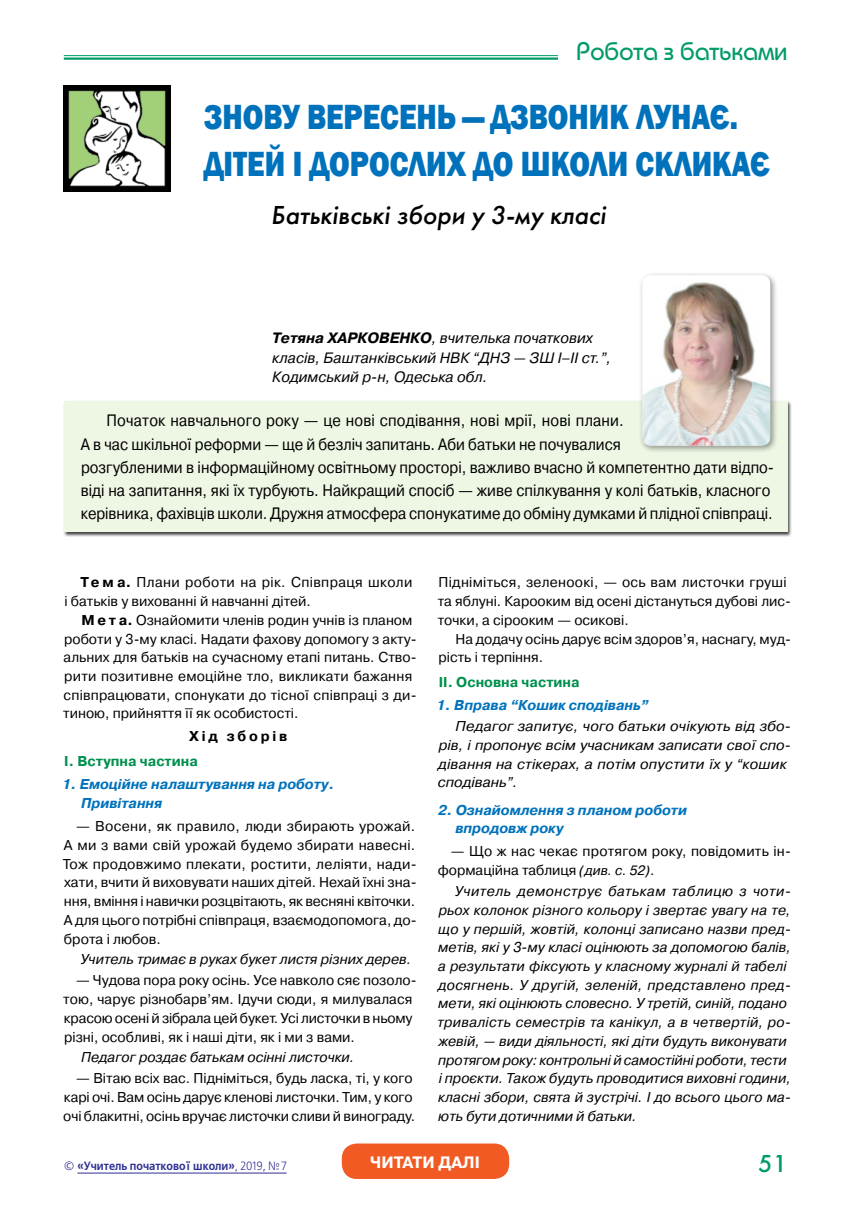
<style>
.page{position:relative;width:851px;height:1212px;background:#fff}
.page>*{position:absolute;margin:0;border:0;box-sizing:border-box;transform-origin:0 0}
.Заголовок{font:800 36px "Franklin Gothic";color:#0072bc;scale:.83 1}
.Подзаголовок_статьи{font:italic 27px "Futura Medium C";color:#000}
.Рубрика{font:500 25.5px "Bauhaus C";color:#009b69}
.t1{font:25.5px "Futura Medium C";color:#009b69}
.Врез{font:16.5px/23.1px "Pragmatica C";color:#000;scale:.9 1}
.t2{font:700 16.5px "Pragmatica C";color:#fff}
.Автор{font:italic 15px/19.5px "Pragmatica C";color:#000}
.Текст{font:14.25px/18.8px "Pragmatica C";color:#000}
.Курсив_2{font:italic 14.25px/18.8px "Pragmatica C";letter-spacing:.005em;color:#000}
.Пункти{font:italic 700 14.25px/18.8px "Pragmatica C";color:#0072bc}
.Частина_уроку{font:700 14.25px "Pragmatica C";color:#00904d}
.Текст-2{font:700 14.25px "Pragmatica C";letter-spacing:.2em;color:#000}
.t3{font:700 12px "Free Set C";color:#2e3092;scale:.9 1}
.s1{font-weight:700}
.s2{font-style:italic;font-size:13.5px}
.s3{font-weight:400}
</style>
<div class="page">
<hr style="left:64px;top:55px;width:723px;height:1px;background:#009b69">
<hr style="left:64px;top:57px;width:723px;height:3px;background:#009b69">
<div style="left:63px;top:400px;width:729px;height:136px;background:#000;opacity:.75"></div>
<div style="left:64px;top:401px;width:723px;height:131px;background:#eef6e4"></div>
<img style="left:64px;top:85px;width:106px;height:106px">
<div style="left:638px;top:271px;width:139px;height:182px;background:#000;opacity:.43"></div>
<img style="left:642px;top:275px;width:128px;height:170px">
<div style="left:558px;top:41px;width:229px;height:33px;background:#fff"></div>
<hr style="left:77px;top:1173px;width:209px;height:1px;background:#2e3092">
<div style="left:342px;top:1143px;width:167px;height:36px;background:#f15a22;border-radius:15px"></div>
<p class="Рубрика" style="left:576px;top:37px;width:212px">Робота з батьками</p>
<p class="Заголовок" style="left:204px;top:94px;width:644px">ЗНОВУ ВЕРЕСЕНЬ — ДЗВОНИК ЛУНАЄ.</p>
<p class="Заголовок" style="left:204px;top:141px;width:683px">ДІТЕЙ І ДОРОСЛИХ ДО ШКОЛИ СКЛИКАЄ</p>
<p class="Подзаголовок_статьи" style="left:271px;top:200px;width:336px">Батьківські збори у 3-му класі</p>
<p class="Автор" style="left:272px;top:328px;width:340px"><span class="s1">Тетяна ХАРКОВЕНКО</span>, вчителька початкових класів, Баштанківський НВК “ДНЗ — ЗШ І–ІІ ст.”,<br>Кодимський р-н, Одеська обл.</p>
<p class="Врез" style="left:81px;top:409px;width:771px;text-indent:26px">Початок навчального року — це нові сподівання, нові мрії, нові плани.<br>А в час шкільної реформи — ще й безліч запитань. Аби батьки не почувалися<br>розгубленими в інформаційному освітньому просторі, важливо вчасно й компетентно дати відпо&shy;віді на запитання, які їх турбують. Найкращий спосіб — живе спілкування у колі батьків, класного керівника, фахівців школи. Дружня атмосфера спонукатиме до обміну думками й плідної співпраці.</p>
<p class="Текст" style="left:64px;top:573px;width:349px;text-indent:16px"><span class="s1">Те м а.</span> Плани роботи на рік. Співпраця школи і батьків у вихованні й навчанні дітей.</p>
<p class="Текст" style="left:63px;top:610px;width:355px;text-indent:18px"><span class="s1">М е т а.</span> Ознайомити членів родин учнів із планом роботи у 3-му класі. Надати фахову допомогу з акту&shy;альних для батьків на сучасному етапі питань. Ство&shy;рити позитивне емоційне тло, викликати бажання співпрацювати, спонукати до тісної співпраці з ди&shy;тиною, прийняття її як особистості.</p>
<p class="Текст-2" style="left:189px;top:728px;width:100px">Хід зборів</p>
<p class="Частина_уроку" style="left:64px;top:753px;width:135px">І. Вступна частина</p>
<p class="Пункти" style="left:81px;top:775px;width:255px;text-indent:-19px">1. Емоційне налаштування на роботу.<br>Привітання</p>
<p class="Текст" style="left:63px;top:817px;width:355px;text-align:justify;text-indent:13px">— Восени, як правило, люди збирають урожай.<br>А ми з вами свій урожай будемо збирати навесні.<br>Тож продовжимо плекати, ростити, леліяти, нади&shy;хати, вчити й виховувати наших дітей. Нехай їхні зна&shy;ння, вміння і навички розцвітають, як весняні квіточки.<br>А для цього потрібні співпраця, взаємодопомога, до&shy;брота і любов.</p>
<p class="Курсив_2" style="left:80px;top:950px;width:332px">Учитель тримає в руках букет листя різних дерев.</p>
<p class="Текст" style="left:63px;top:971px;width:355px;text-indent:13px">— Чудова пора року осінь. Усе навколо сяє позоло&shy;тою, чарує різнобарв’ям. Ідучи сюди, я милувалася красою осені й зібрала цей букет. Усі листочки в ньому різні, особливі, як і наші діти, як і ми з вами.</p>
<p class="Курсив_2" style="left:81px;top:1048px;width:275px">Педагог роздає батькам осінні листочки.</p>
<p class="Текст" style="left:63px;top:1069px;width:353px;text-indent:13px">— Вітаю всіх вас. Підніміться, будь ласка, ті, у кого карі очі. Вам осінь дарує кленові листочки. Тим, у кого очі блакитні, осінь вручає листочки сливи й винограду.</p>
<p class="Текст" style="left:437px;top:573px;width:355px">Підніміться, зеленоокі, — ось вам листочки груші та яблуні. Карооким від осені дістануться дубові лис&shy;точки, а сірооким — осикові.</p>
<p class="Текст" style="left:438px;top:629px;width:351px;text-indent:17px">На додачу осінь дарує всім здоров’я, наснагу, муд&shy;рість і терпіння.</p>
<p class="Частина_уроку" style="left:438px;top:674px;width:142px">ІІ. Основна частина</p>
<p class="Пункти" style="left:436px;top:696px;width:213px">1. Вправа “Кошик сподівань”</p>
<p class="Курсив_2" style="left:438px;top:717px;width:355px;text-indent:18px">Педагог запитує, чого батьки очікують від збо&shy;рів, і пропонує всім учасникам записати свої спо&shy;дівання на стікерах, а потім опустити їх у “кошик сподівань”.</p>
<p class="Пункти" style="left:455px;top:800px;width:233px;text-indent:-17px">2. Ознайомлення з планом роботи впродовж року</p>
<p class="Текст" style="left:437px;top:842px;width:355px;text-indent:13px">— Що ж нас чекає протягом року, повідомить ін&shy;формаційна таблиця <span class="s2">(див. с. 52)</span>.</p>
<p class="Курсив_2" style="left:437px;top:882px;width:355px;text-indent:17px">Учитель демонструє батькам таблицю з чоти&shy;рьох колонок різного кольору і звертає увагу на те, що у першій, жовтій, колонці записано назви пред&shy;метів, які у 3-му класі оцінюють за допомогою балів, а результати фіксують у класному журналі й табелі досягнень. У другій, зеленій, представлено пред&shy;мети, які оцінюють словесно. У третій, синій, подано тривалість семестрів та канікул, а в четвертій, ро&shy;жевій, — види діяльності, які діти будуть виконувати протягом року: контрольні й самостійні роботи, тести і проєкти. Також будуть проводитися виховні години, класні збори, свята й зустрічі. І до всього цього ма&shy;ють бути дотичними й батьки.</p>
<p class="t3" style="left:64px;top:1159px;width:249px"><span class="s3">©</span> «Учитель початкової школи»<span class="s3">, 2019, №7</span></p>
<p class="t2" style="left:370px;top:1153px;width:111px">ЧИТАТИ ДАЛІ</p>
<h3 class="t1" style="left:758px;top:1149px;width:30px">51</h3>
</div>
